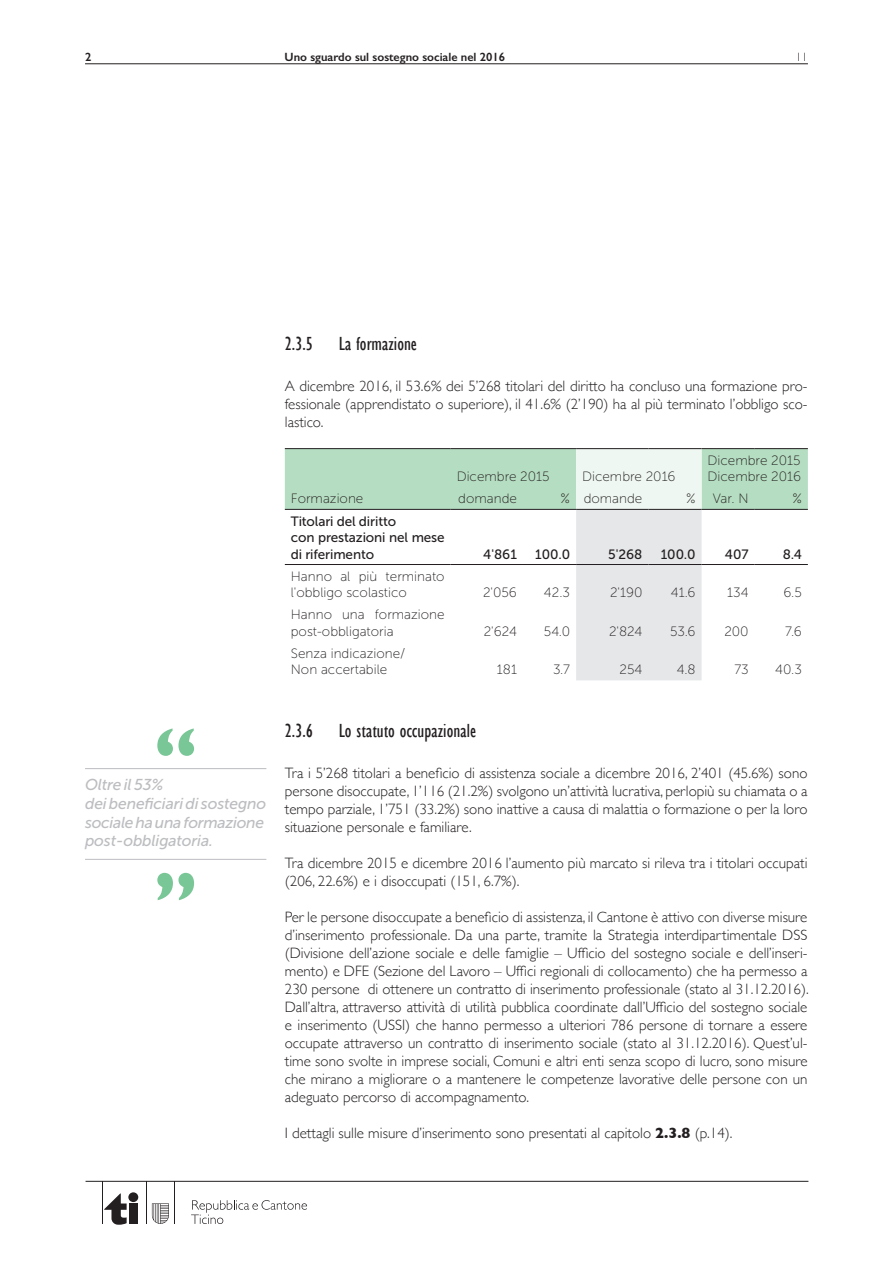
<style>
.page{position:relative;width:893px;height:1263px;background:#fff}
.page>*{position:absolute;margin:0;border:0;box-sizing:border-box;transform-origin:0 0}
.t1{font:19.5px "Gill Sans Condensed";color:#231f20}
.t2{font:italic 15.75px/18.8px "Museo Sans 500";letter-spacing:-.01em;color:#bcbdc0}
.t3{font:300 15px/18px "Gill Sans";color:#231f20;text-align:justify}
.t4{font:13.5px/16.5px "Museo Sans 100";color:#231f20}
.t5{font:13.5px/16.5px "Museo Sans 500";letter-spacing:-.01em;color:#231f20}
.t6{font:600 12px "Gill Sans";color:#231f20}
.t7{font:300 12px "Gill Sans";color:#231f20}
.s1{font-weight:700}
</style>
<div class="page">
<svg style="left:152px;top:1203px;width:17px;height:21px"></svg>
<hr style="left:147px;top:1181px;width:1px;height:43px;background:#231f20">
<hr style="left:174px;top:1181px;width:1px;height:43px;background:#231f20">
<div style="left:129px;top:1203px;width:9px;height:21px;background:#231f20"></div>
<div style="left:128px;top:1192px;width:10px;height:10px;background:#231f20;border-radius:50%"></div>
<svg style="left:104px;top:1193px;width:23px;height:32px"></svg>
<svg style="left:191px;top:1200px;width:116px;height:24px"></svg>
<hr style="left:102px;top:1181px;width:1px;height:43px;background:#231f20">
<hr style="left:86px;top:1181px;width:722px;height:1px;background:#231f20">
<hr style="left:85px;top:64px;width:723px;height:1px;background:#231f20">
<svg style="left:285px;top:449px;width:523px;height:231px"></svg>
<hr style="left:285px;top:448px;width:166px;height:1px;background:#231f20">
<hr style="left:451px;top:448px;width:72px;height:1px;background:#231f20">
<hr style="left:523px;top:448px;width:53px;height:1px;background:#231f20">
<hr style="left:576px;top:448px;width:72px;height:1px;background:#231f20">
<hr style="left:648px;top:448px;width:54px;height:1px;background:#231f20">
<hr style="left:702px;top:448px;width:53px;height:1px;background:#231f20">
<hr style="left:755px;top:448px;width:53px;height:1px;background:#231f20">
<hr style="left:285px;top:509px;width:166px;height:1px;background:#231f20">
<hr style="left:451px;top:509px;width:72px;height:1px;background:#231f20">
<hr style="left:523px;top:509px;width:53px;height:1px;background:#231f20">
<hr style="left:576px;top:509px;width:72px;height:1px;background:#231f20">
<hr style="left:648px;top:509px;width:54px;height:1px;background:#231f20">
<hr style="left:702px;top:509px;width:53px;height:1px;background:#231f20">
<hr style="left:755px;top:509px;width:53px;height:1px;background:#231f20">
<hr style="left:285px;top:564px;width:166px;height:1px;background:#231f20">
<hr style="left:451px;top:564px;width:72px;height:1px;background:#231f20">
<hr style="left:523px;top:564px;width:53px;height:1px;background:#231f20">
<hr style="left:576px;top:564px;width:72px;height:1px;background:#231f20">
<hr style="left:648px;top:564px;width:54px;height:1px;background:#231f20">
<hr style="left:702px;top:564px;width:53px;height:1px;background:#231f20">
<hr style="left:755px;top:564px;width:53px;height:1px;background:#231f20">
<hr style="left:85px;top:768px;width:181px;height:1px;background:#bcbdc0">
<hr style="left:85px;top:859px;width:181px;height:1px;background:#bcbdc0">
<svg style="left:157px;top:728px;width:37px;height:28px"></svg>
<svg style="left:157px;top:873px;width:37px;height:27px"></svg>
<p class="t6" style="left:85px;top:50px;width:8px">2</p>
<p class="t6" style="left:285px;top:50px;width:222px">Uno sguardo sul sostegno sociale nel 2016</p>
<p class="t7" style="left:796px;top:47px;width:13px">11</p>
<h1 class="t1" style="left:285px;top:333px;width:30px">2.3.5</h1>
<h1 class="t1" style="left:339px;top:333px;width:80px">La formazione</h1>
<p class="t3" style="left:285px;top:376px;width:524px">A dicembre 2016, il 53.6% dei 5’268 titolari del diritto ha concluso una formazione pro&shy;fessionale (apprendistato o superiore), il 41.6% (2’190) ha al più terminato l’obbligo sco&shy;lastico.</p>
<p class="t4" style="left:457px;top:468px;width:94px">Dicembre 2015</p>
<p class="t4" style="left:582px;top:468px;width:95px">Dicembre 2016</p>
<p class="t4" style="left:708px;top:452px;width:95px">Dicembre 2015<br>Dicembre 2016</p>
<p class="t4" style="left:291px;top:491px;width:74px">Formazione</p>
<p class="t4" style="left:458px;top:491px;width:60px">domande</p>
<p class="t4" style="left:561px;top:491px;width:83px">% domande</p>
<p class="t4" style="left:686px;top:491px;width:11px">%</p>
<p class="t4" style="left:713px;top:491px;width:38px">Var. N</p>
<p class="t4" style="left:792px;top:491px;width:11px">%</p>
<p class="t5" style="left:291px;top:513px;width:155px">Titolari del diritto<br>con prestazioni nel mese di riferimento</p>
<p class="t5" style="left:483px;top:546px;width:35px">4'861</p>
<p class="t5" style="left:535px;top:546px;width:36px">100.0</p>
<p class="t5" style="left:608px;top:546px;width:36px">5'268</p>
<p class="t5" style="left:661px;top:546px;width:36px">100.0</p>
<p class="t5" style="left:725px;top:546px;width:25px">407</p>
<p class="t5" style="left:783px;top:546px;width:21px">8.4</p>
<p class="t4" style="left:291px;top:568px;width:155px">Hanno al più terminato l'obbligo scolastico</p>
<p class="t4" style="left:291px;top:606px;width:155px">Hanno una formazione post-obbligatoria</p>
<p class="t4" style="left:291px;top:645px;width:116px">Senza indicazione/<br>Non accertabile</p>
<p class="t4" style="left:483px;top:584px;width:35px">2'056</p>
<p class="t4" style="left:544px;top:584px;width:28px">42.3</p>
<p class="t4" style="left:610px;top:584px;width:34px">2'190</p>
<p class="t4" style="left:671px;top:584px;width:26px">41.6</p>
<p class="t4" style="left:727px;top:584px;width:23px">134</p>
<p class="t4" style="left:783px;top:584px;width:20px">6.5</p>
<p class="t4" style="left:484px;top:623px;width:35px">2'624</p>
<p class="t4" style="left:544px;top:623px;width:28px">54.0</p>
<p class="t4" style="left:609px;top:623px;width:35px">2'824</p>
<p class="t4" style="left:670px;top:623px;width:27px">53.6</p>
<p class="t4" style="left:724px;top:623px;width:26px">200</p>
<p class="t4" style="left:785px;top:623px;width:18px">7.6</p>
<p class="t4" style="left:497px;top:662px;width:22px">181</p>
<p class="t4" style="left:553px;top:662px;width:19px">3.7</p>
<p class="t4" style="left:619px;top:662px;width:24px">254</p>
<p class="t4" style="left:677px;top:662px;width:20px">4.8</p>
<p class="t4" style="left:734px;top:662px;width:16px">73</p>
<p class="t4" style="left:775px;top:662px;width:28px">40.3</p>
<p class="t2" style="left:85px;top:775px;width:183px">Oltre il 53%<br>dei beneficiari di sostegno sociale ha una formazione post-obbligatoria.</p>
<h1 class="t1" style="left:285px;top:720px;width:30px">2.3.6</h1>
<h1 class="t1" style="left:339px;top:720px;width:139px">Lo statuto occupazionale</h1>
<p class="t3" style="left:285px;top:763px;width:524px">Tra i 5’268 titolari a beneficio di assistenza sociale a dicembre 2016, 2’401 (45.6%) sono persone disoccupate, 1’116 (21.2%) svolgono un’attività lucrativa, perlopiù su chiamata o a tempo parziale, 1’751 (33.2%) sono inattive a causa di malattia o formazione o per la loro situazione personale e familiare.</p>
<p class="t3" style="left:285px;top:853px;width:524px">Tra dicembre 2015 e dicembre 2016 l’aumento più marcato si rileva tra i titolari occupati (206, 22.6%) e i disoccupati (151, 6.7%).</p>
<p class="t3" style="left:285px;top:907px;width:525px">Per le persone disoccupate a beneficio di assistenza, il Cantone è attivo con diverse misure d’inserimento professionale. Da una parte, tramite la Strategia interdipartimentale DSS (Divisione dell’azione sociale e delle famiglie – Ufficio del sostegno sociale e dell’inseri&shy;mento) e DFE (Sezione del Lavoro – Uffici regionali di collocamento) che ha permesso a 230 persone di ottenere un contratto di inserimento professionale (stato al 31.12.2016).<br>Dall’altra, attraverso attività di utilità pubblica coordinate dall’Ufficio del sostegno sociale e inserimento (USSI) che hanno permesso a ulteriori 786 persone di tornare a essere occupate attraverso un contratto di inserimento sociale (stato al 31.12.2016). Quest’ul&shy;time sono svolte in imprese sociali, Comuni e altri enti senza scopo di lucro, sono misure che mirano a migliorare o a mantenere le competenze lavorative delle persone con un adeguato percorso di accompagnamento.</p>
<p class="t3" style="left:285px;top:1123px;width:449px">I dettagli sulle misure d’inserimento sono presentati al capitolo <span class="s1">2.3.8</span> (p.14).</p>
</div>
